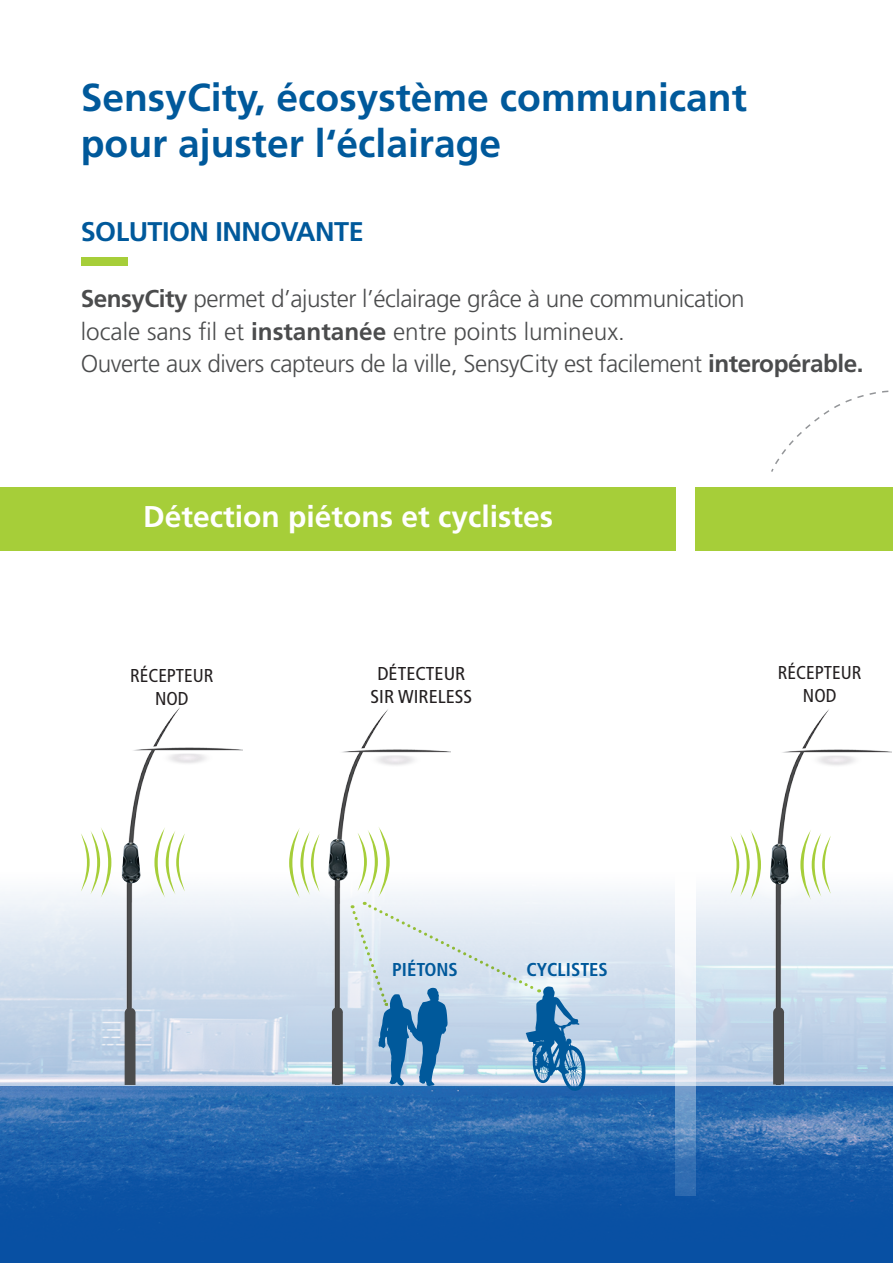
<style>
.page{position:relative;width:893px;height:1263px;background:#fff}
.page>*{position:absolute;margin:0;border:0;box-sizing:border-box;transform-origin:0 0}
.t1{font:700 39px/46.2px "Frutiger";color:#00599b}
.t2{font:700 30px "Frutiger";color:#fff}
.t3{font:700 27px "Frutiger";letter-spacing:-.02em;color:#00599b}
.t4{font:300 24.3px/32.7px "Frutiger";letter-spacing:-.02em;color:#4b4c4d}
.t5{font:condensed 18.6px/22.8px "Frutiger";color:#231f20;text-align:center}
.t6{font:condensed 18.6px/22.8px "Frutiger";color:#231f20;text-align:center;scale:1.05 1}
.t7{font:700 condensed 18.6px "Frutiger";color:#00599b}
.s1{font-weight:700}
</style>
<div class="page">
<div style="left:0;top:772px;width:893px;height:491px;background:#0850a3"></div>
<img style="left:0;top:1086px;width:893px;height:124px">
<svg style="left:0;top:487px;width:893px;height:599px"></svg>
<div style="left:0;top:487px;width:676px;height:64px;background:#a6ce39"></div>
<div style="left:696px;top:487px;width:197px;height:64px;background:#a6ce39"></div>
<div style="left:81px;top:257px;width:46px;height:9px;background:#a6ce39"></div>
<div style="left:300px;top:824px;width:77px;height:77px;background:#fff;border-radius:50%"></div>
<img style="left:329px;top:704px;width:121px;height:380px">
<svg style="left:332px;top:1007px;width:11px;height:77px"></svg>
<img style="left:328px;top:838px;width:20px;height:42px">
<svg style="left:289px;top:828px;width:31px;height:70px"></svg>
<div style="left:95px;top:824px;width:74px;height:74px;background:#fff;border-radius:50%"></div>
<img style="left:122px;top:702px;width:121px;height:380px">
<svg style="left:125px;top:1008px;width:11px;height:77px"></svg>
<img style="left:121px;top:842px;width:20px;height:42px">
<svg style="left:81px;top:827px;width:30px;height:70px"></svg>
<svg style="left:351px;top:827px;width:235px;height:265px;background:#c6d8e7"></svg>
<div style="left:743px;top:827px;width:74px;height:73px;background:#fff;border-radius:50%"></div>
<svg style="left:730px;top:829px;width:31px;height:71px"></svg>
<img style="left:770px;top:704px;width:121px;height:380px">
<svg style="left:773px;top:1007px;width:11px;height:77px"></svg>
<img style="left:770px;top:843px;width:19px;height:42px">
<svg style="left:675px;top:617px;width:21px;height:578px;fill:#fcfdfe"></svg>
<svg style="left:771px;top:390px;width:118px;height:82px"></svg>
<h1 class="t1" style="left:81px;top:77px;width:668px">SensyCity, écosystème communicant pour ajuster l‘éclairage</h1>
<p class="t3" style="left:81px;top:221px;width:284px">SOLUTION INNOVANTE</p>
<p class="t4" style="left:81px;top:284px;width:784px"><span class="s1">SensyCity</span> permet d’ajuster l’éclairage grâce à une communication<br>locale sans fil et <span class="s1">instantanée</span> entre points lumineux.<br>Ouverte aux divers capteurs de la ville, SensyCity est facilement <span class="s1">interopérable.</span></p>
<p class="t2" style="left:143px;top:504px;width:412px">Détection piétons et cyclistes</p>
<p class="t5" style="left:130px;top:666px;width:85px">RÉCEPTEUR<br>NOD</p>
<p class="t6" style="left:371px;top:665px;width:98px">DÉTECTEUR<br>SIR WIRELESS</p>
<p class="t5" style="left:778px;top:663px;width:85px">RÉCEPTEUR<br>NOD</p>
<p class="t7" style="left:392px;top:962px;width:67px">PIÉTONS</p>
<p class="t7" style="left:526px;top:962px;width:83px">CYCLISTES</p>
</div>
